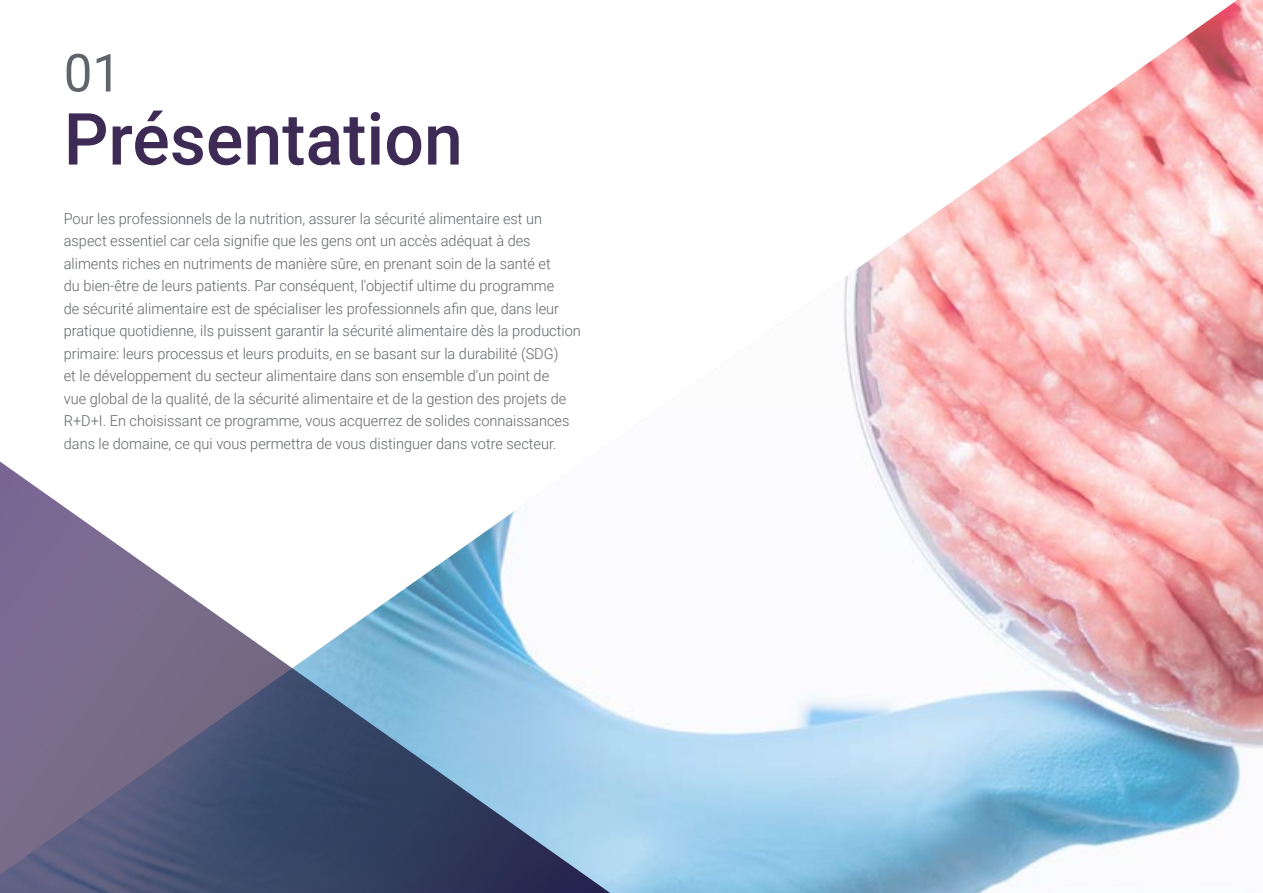
<style>
.page{position:relative;width:1263px;height:893px;background:#fff}
.page>*{position:absolute;margin:0;border:0;box-sizing:border-box;transform-origin:0 0}
.t1{font:500 72px "Roboto";color:#3d2b56}
.t2{font:52.5px "Roboto";color:#61646a}
.t3{font:300 15px/22.5px "Roboto";color:#61646a}
</style>
<div class="page">
<img style="left:640px;top:0;width:623px;height:893px">
<svg style="left:0;top:461px;width:640px;height:432px"></svg>
<h2 class="t2" style="left:64px;top:36px;width:59px">01</h2>
<h1 class="t1" style="left:64px;top:89px;width:401px">Présentation</h1>
<p class="t3" style="left:64px;top:207px;width:519px">Pour les professionnels de la nutrition, assurer la sécurité alimentaire est un aspect essentiel car cela signifie que les gens ont un accès adéquat à des aliments riches en nutriments de manière sûre, en prenant soin de la santé et<br>du bien-être de leurs patients. Par conséquent, l'objectif ultime du programme<br>de sécurité alimentaire est de spécialiser les professionnels afin que, dans leur pratique quotidienne, ils puissent garantir la sécurité alimentaire dès la production primaire: leurs processus et leurs produits, en se basant sur la durabilité (SDG)<br>et le développement du secteur alimentaire dans son ensemble d'un point de<br>vue global de la qualité, de la sécurité alimentaire et de la gestion des projets de R+D+I. En choisissant ce programme, vous acquerrez de solides connaissances dans le domaine, ce qui vous permettra de vous distinguer dans votre secteur.</p>
</div>
